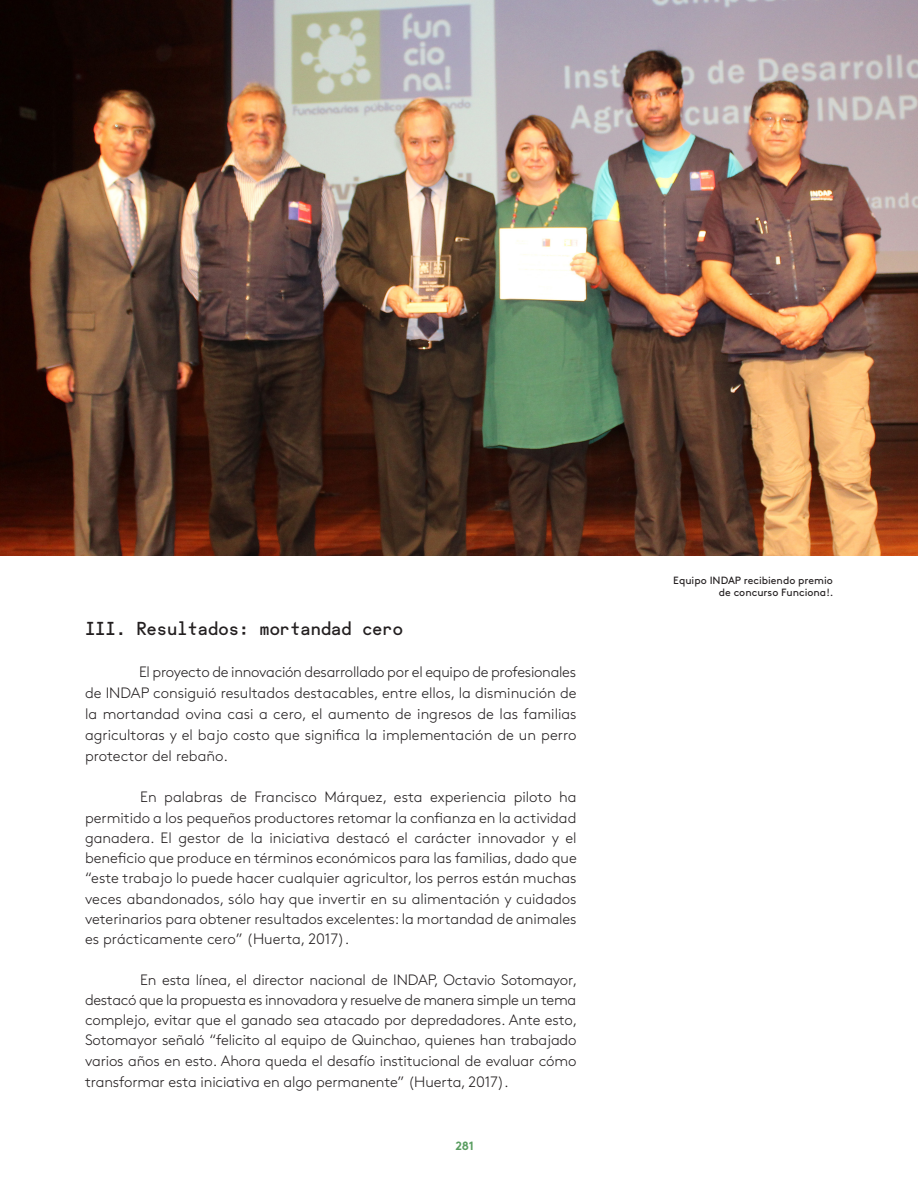
<style>
.page{position:relative;width:918px;height:1188px;background:#fff}
.page>*{position:absolute;margin:0;border:0;box-sizing:border-box;transform-origin:0 0}
.t1{font:18px "Fugue Mono";color:#231f20}
.t2{font:300 15px/20.2px "Brown";letter-spacing:-.005em;color:#231f20;text-align:justify}
.t3{font:700 12px "Brown";color:#599d60}
.t4{font:10.5px/12.6px "Brown";color:#231f20;text-align:right}
</style>
<div class="page">
<img style="left:0;top:0;width:918px;height:556px">
<p class="t1" style="left:85px;top:614px;width:320px">III. Resultados: mortandad cero</p>
<p class="t2" style="left:85px;top:660px;width:493px;line-height:21px;text-indent:54px">El proyecto de innovación desarrollado por el equipo de profesionales de INDAP consiguió resultados destacables, entre ellos, la disminución de la mortandad ovina casi a cero, el aumento de ingresos de las familias agricultoras y el bajo costo que significa la implementación de un perro protector del rebaño.</p>
<p class="t2" style="left:85px;top:786px;width:493px;text-indent:55px">En palabras de Francisco Márquez, esta experiencia piloto ha permitido a los pequeños productores retomar la confianza en la actividad ganadera. El gestor de la iniciativa destacó el carácter innovador y el beneficio que produce en términos económicos para las familias, dado que “este trabajo lo puede hacer cualquier agricultor, los perros están muchas veces abandonados, sólo hay que invertir en su alimentación y cuidados veterinarios para obtener resultados excelentes: la mortandad de animales es prácticamente cero” (Huerta, 2017).</p>
<p class="t2" style="left:85px;top:968px;width:494px;text-indent:55px">En esta línea, el director nacional de INDAP, Octavio Sotomayor, destacó que la propuesta es innovadora y resuelve de manera simple un tema complejo, evitar que el ganado sea atacado por depredadores. Ante esto, Sotomayor señaló “felicito al equipo de Quinchao, quienes han trabajado varios años en esto. Ahora queda el desafío institucional de evaluar cómo transformar esta iniciativa en algo permanente” (Huerta, 2017).</p>
<p class="t3" style="left:455px;top:1136px;width:20px">281</p>
<p class="t4" style="left:673px;top:573px;width:162px">Equipo INDAP recibiendo premio de concurso Funciona!.</p>
</div>
